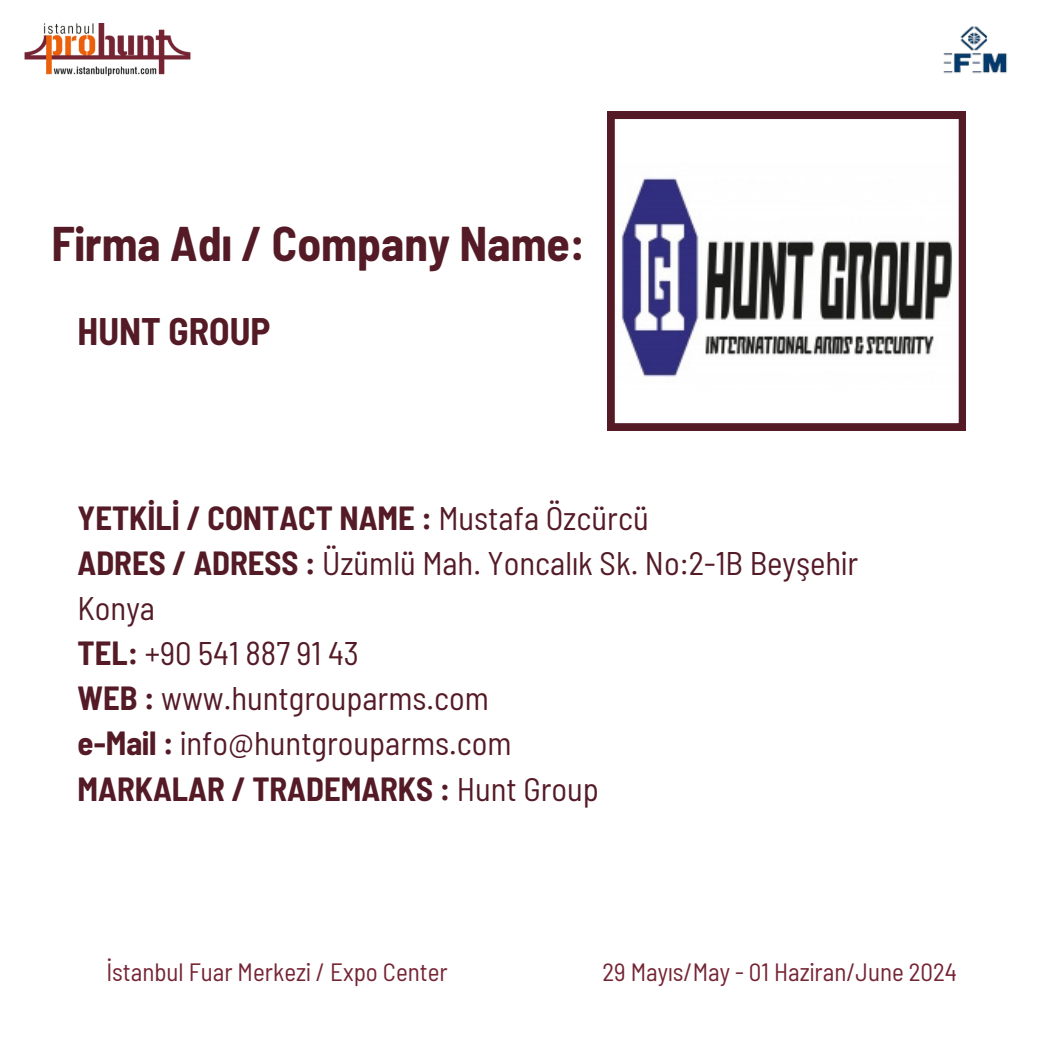
<style>
.page{position:relative;width:1063px;height:1064px;background:#fff}
.page>*{position:absolute;margin:0;border:0;box-sizing:border-box;transform-origin:0 0}
.t1{font:700 semi-condensed 47.5px "Barlow";color:#541b26}
.t2{font:700 semi-condensed 37.5px "Barlow";color:#541b26}
.t3{font:semi-condensed 32.75px/45px "Barlow";color:#541b26}
.t4{font:semi-condensed 25px "Barlow";color:#752433}
.s1{font-weight:700}
</style>
<div class="page">
<img style="left:24px;top:24px;width:167px;height:52px">
<img style="left:943px;top:26px;width:65px;height:48px">
<svg style="left:607px;top:111px;width:358px;height:319px"></svg>
<img style="left:616px;top:161px;width:342px;height:231px">
<h2 class="t1" style="left:52px;top:213px;width:535px">Firma Adı / Company Name:</h2>
<p class="t2" style="left:78px;top:307px;width:194px">HUNT GROUP</p>
<p class="t3" style="left:78px;top:494px;width:782px"><span class="s1">YETKİLİ / CONTACT NAME :</span> Mustafa Özcürcü<br><span class="s1">ADRES / ADRESS :</span> Üzümlü Mah. Yoncalık Sk. No:2-1B Beyşehir<br>Konya<br><span class="s1">TEL:</span> +90 541 887 91 43<br><span class="s1">WEB :</span> www.huntgrouparms.com<br><span class="s1">e-Mail :</span> info@huntgrouparms.com<br><span class="s1">MARKALAR / TRADEMARKS :</span> Hunt Group</p>
<p class="t4" style="left:106px;top:955px;width:343px">İstanbul Fuar Merkezi / Expo Center</p>
<h1 class="t4" style="left:602px;top:955px;width:356px">29 Mayıs/May - 01 Haziran/June 2024</h1>
</div>
